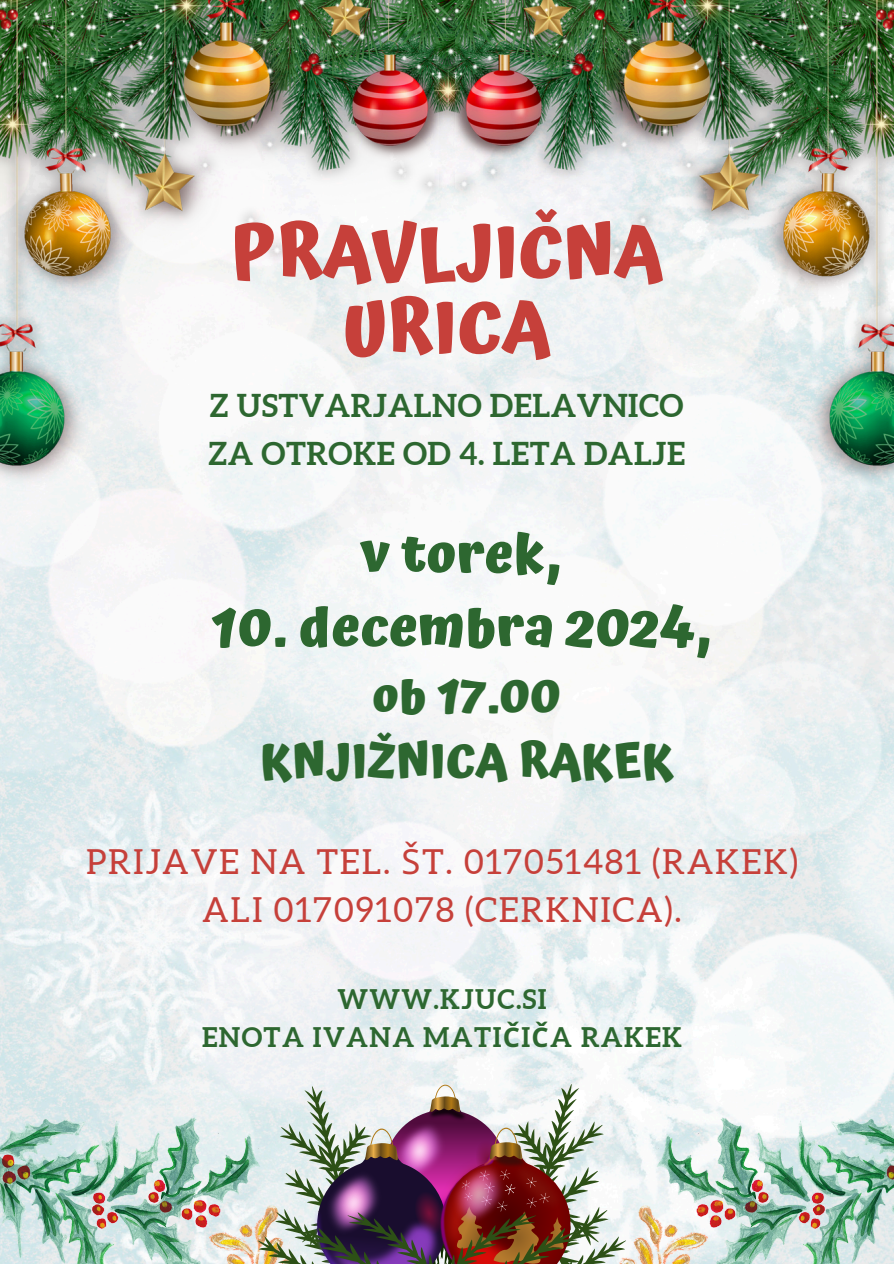
<style>
.page{position:relative;width:894px;height:1264px;background:#fff}
.page>*{position:absolute;margin:0;border:0;box-sizing:border-box;transform-origin:0 0}
.t1{font:700 72.45px/75.3px "Atma";color:#c6403a;text-align:center}
.t2{font:700 54px "Atma";color:#2d6730}
.t3{font:700 48px/65.2px "Atma";color:#2d6730;text-align:center}
.t4{font:34.5px/47.2px "Aleo";letter-spacing:.05em;color:#c6403a;text-align:center}
.t5{font:700 31.5px/47.2px "Aleo";letter-spacing:.015em;color:#2d6730}
.t6{font:700 27px "Aleo";letter-spacing:.05em;color:#2d6730}
.s1{font-family:"Noto Sans"}
</style>
<div class="page">
<img style="left:0;top:513px;width:893px;height:593px">
<img style="left:454px;top:0;width:439px;height:513px">
<img style="left:0;top:0;width:454px;height:513px">
<img style="left:639px;top:1106px;width:254px;height:157px">
<img style="left:0;top:1106px;width:244px;height:157px">
<img style="left:244px;top:1083px;width:395px;height:180px">
<h3 class="t1" style="left:230px;top:213px;width:434px">PRAVLJIČNA<br>URICA</h3>
<h2 class="t5" style="left:208px;top:382px;width:478px">Z USTVARJALNO DELAVNICO<br>ZA OTROKE OD 4. LETA DALJE</h2>
<h4 class="t2" style="left:361px;top:522px;width:201px">v torek,</h4>
<h4 class="t2" style="left:211px;top:595px;width:500px">10. decembra 2024,</h4>
<h4 class="t3" style="left:260px;top:662px;width:414px">ob 17.00<br>KNJIŽNICA RAKEK</h4>
<p class="t4" style="left:86px;top:838px;width:713px">PRIJAVE NA TEL. <span class="s1">Š</span>T. 017051481 (RAKEK)<br>ALI 017091078 (CERKNICA).</p>
<p class="t6" style="left:337px;top:984px;width:210px">WWW.KJUC.SI</p>
<p class="t6" style="left:202px;top:1021px;width:481px">ENOTA IVANA MATI<span class="s1">Č</span>I<span class="s1">Č</span>A RAKEK</p>
</div>
